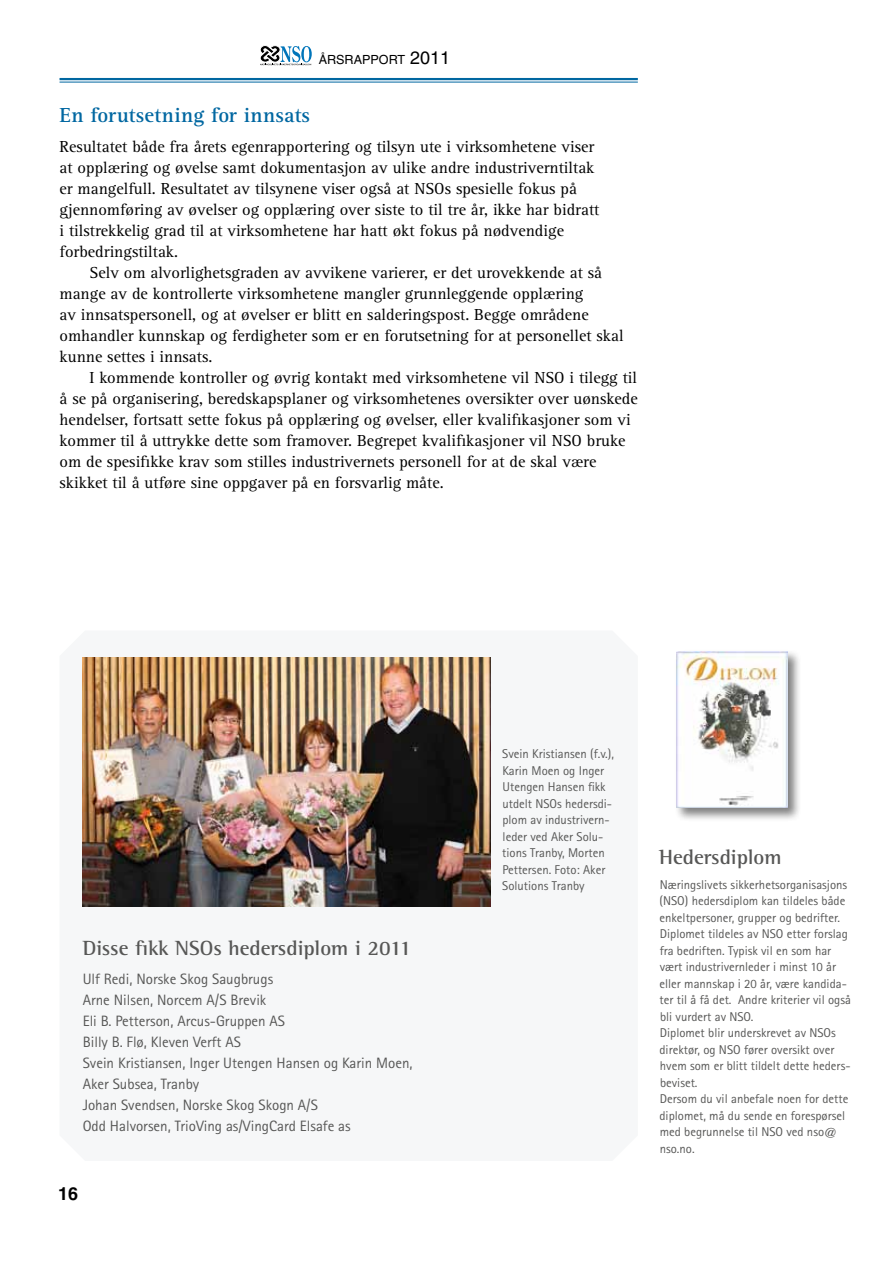
<style>
.page{position:relative;width:893px;height:1263px;background:#fff}
.page>*{position:absolute;margin:0;border:0;box-sizing:border-box;transform-origin:0 0}
.t1{font:700 21px "Rotis Semi Serif";color:#575756}
.t2{font:700 21px "Rotis Serif";letter-spacing:.005em;color:#0067a1}
.t3{font:700 18px "Helvetica";color:#000}
.t4{font:16.5px/21px "Rotis Serif";color:#000}
.t5{font:15px/21px "Rotis Sans Serif Std";color:#575756}
.t6{font:12.75px/16.5px "Rotis Sans Serif Std";color:#575756}
.t7{font:12.6px "Helvetica";color:#000}
.s1{font-size:18px}
</style>
<div class="page">
<hr style="left:60px;top:78px;width:578px;height:2px;background:#0067a1">
<hr style="left:60px;top:82px;width:578px;height:1px;background:#0067a1">
<svg style="left:260px;top:45px;width:52px;height:20px"></svg>
<div style="left:674px;top:649px;width:128px;height:173px;background:#000;opacity:.5"></div>
<img style="left:676px;top:651px;width:112px;height:157px">
<img style="left:83px;top:657px;width:407px;height:249px">
<p class="t7" style="left:319px;top:52px;width:133px">ÅRSRAPPORT <span class="s1">2011</span></p>
<p class="t2" style="left:60px;top:103px;width:252px">En forutsetning for innsats</p>
<p class="t4" style="left:60px;top:136px;width:541px">Resultatet både fra årets egenrapportering og tilsyn ute i virksomhetene viser at opplæring og øvelse samt dokumentasjon av ulike andre industriverntiltak er mangelfull. Resultatet av tilsynene viser også at NSOs spesielle fokus på gjennomføring av øvelser og opplæring over siste to til tre år, ikke har bidratt i tilstrekkelig grad til at virksomhetene har hatt økt fokus på nødvendige forbedringstiltak.</p>
<p class="t4" style="left:60px;top:262px;width:566px;text-indent:30px">Selv om alvorlighetsgraden av avvikene varierer, er det urovekkende at så mange av de kontrollerte virksomhetene mangler grunnleggende opplæring<br>av innsatspersonell, og at øvelser er blitt en salderingspost. Begge områdene omhandler kunnskap og ferdigheter som er en forutsetning for at personellet skal kunne settes i innsats.</p>
<p class="t4" style="left:60px;top:367px;width:580px;text-indent:30px">I kommende kontroller og øvrig kontakt med virksomhetene vil NSO i tilegg til å se på organisering, beredskapsplaner og virksomhetenes oversikter over uønskede hendelser, fortsatt sette fokus på opplæring og øvelser, eller kvalifikasjoner som vi kommer til å uttrykke dette som framover. Begrepet kvalifikasjoner vil NSO bruke om de spesifikke krav som stilles industrivernets personell for at de skal være skikket til å utføre sine oppgaver på en forsvarlig måte.</p>
<p class="t1" style="left:83px;top:935px;width:330px">Disse fikk NSOs hedersdiplom i 2011</p>
<p class="t5" style="left:83px;top:968px;width:331px">Ulf Redi, Norske Skog Saugbrugs<br>Arne Nilsen, Norcem A/S Brevik<br>Eli B. Petterson, Arcus-Gruppen AS<br>Billy B. Flø, Kleven Verft AS<br>Svein Kristiansen, Inger Utengen Hansen og Karin Moen, Aker Subsea, Tranby<br>Johan Svendsen, Norske Skog Skogn A/S<br>Odd Halvorsen, TrioVing as/VingCard Elsafe as</p>
<p class="t3" style="left:58px;top:1183px;width:22px">16</p>
<p class="t6" style="left:502px;top:745px;width:113px">Svein Kristiansen (f.v.),<br>Karin Moen og Inger<br>Utengen Hansen fikk utdelt NSOs hedersdi&shy;plom av industrivern&shy;leder ved Aker Solu&shy;tions Tranby, Morten<br>Pettersen. Foto: Aker<br>Solutions Tranby</p>
<p class="t1" style="left:659px;top:844px;width:124px">Hedersdiplom</p>
<p class="t6" style="left:659px;top:876px;width:193px">Næringslivets sikkerhetsorganisasjons (NSO) hedersdiplom kan tildeles både enkeltpersoner, grupper og bedrifter.<br>Diplomet tildeles av NSO etter forslag fra bedriften. Typisk vil en som har vært industrivernleder i minst 10 år eller mannskap i 20 år, være kandida&shy;ter til å få det. Andre kriterier vil også bli vurdert av NSO.<br>Diplomet blir underskrevet av NSOs direktør, og NSO fører oversikt over hvem som er blitt tildelt dette heders&shy;beviset.<br>Dersom du vil anbefale noen for dette diplomet, må du sende en forespørsel med begrunnelse til NSO ved nso@ nso.no.</p>
</div>
